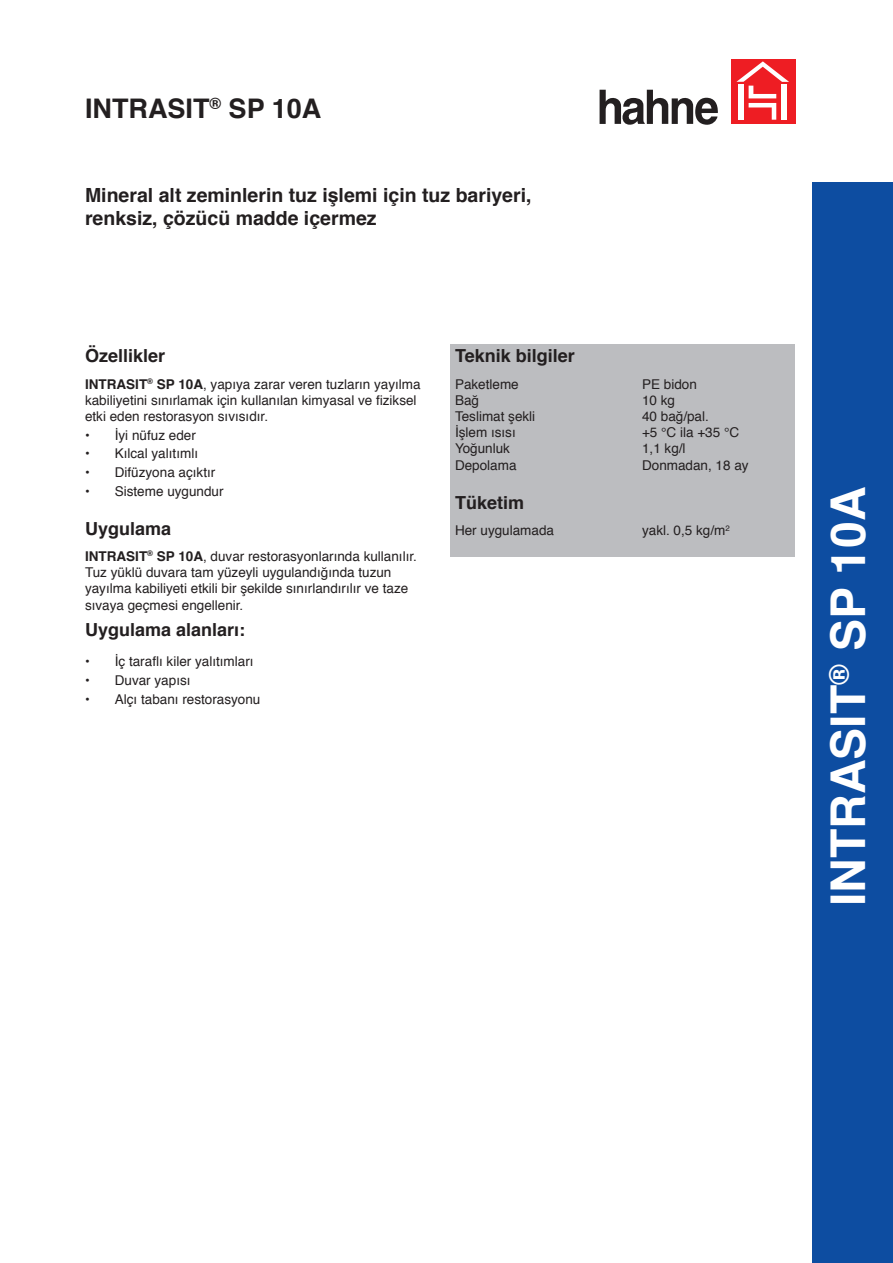
<style>
.page{position:relative;width:893px;height:1263px;background:#fff}
.page>*{position:absolute;margin:0;border:0;box-sizing:border-box;transform-origin:0 0}
.t1{font:700 48px "Helvetica";color:#fff}
.t2{font:700 27px "Helvetica";color:#231f20}
.t3{font:700 19.5px/23.4px "Helvetica";color:#231f20}
.t4{font:700 18px "Helvetica";color:#231f20}
.t5{font:13.5px/16.2px "Helvetica";color:#231f20}
.t6{font:700 13.5px "Helvetica";color:#231f20}
.s1{font-weight:700}
</style>
<div class="page">
<div style="left:731px;top:60px;width:64px;height:64px;background:#ee1d23"></div>
<svg style="left:736px;top:61px;width:53px;height:59px"></svg>
<div style="left:738px;top:84px;width:6px;height:36px;background:#fff"></div>
<div style="left:782px;top:84px;width:5px;height:36px;background:#fff"></div>
<svg style="left:600px;top:90px;width:118px;height:35px"></svg>
<div style="left:812px;top:183px;width:81px;height:1080px;background:#0d4da1"></div>
<div style="left:451px;top:344px;width:344px;height:30px;background:#bcbdc0"></div>
<div style="left:451px;top:374px;width:344px;height:100px;background:#bcbdc0"></div>
<div style="left:451px;top:474px;width:344px;height:17px;background:#bcbdc0"></div>
<div style="left:451px;top:491px;width:344px;height:30px;background:#bcbdc0"></div>
<div style="left:451px;top:521px;width:344px;height:19px;background:#bcbdc0"></div>
<div style="left:451px;top:539px;width:344px;height:17px;background:#bcbdc0"></div>
<p class="t2" style="left:85px;top:87px;width:238px">INTRASIT<sup>®</sup> SP 10A</p>
<p class="t3" style="left:85px;top:183px;width:448px">Mineral alt zeminlerin tuz işlemi için tuz bariyeri, renksiz, çözücü madde içermez</p>
<p class="t4" style="left:85px;top:341px;width:82px">Özellikler</p>
<p class="t5" style="left:85px;top:376px;width:337px"><span class="s1">INTRASIT</span><sup>®</sup> <span class="s1">SP 10A</span>, yapıya zarar veren tuzların yayılma kabiliyetini sınırlamak için kullanılan kimyasal ve fiziksel etki eden restorasyon sıvısıdır.</p>
<p class="t6" style="left:85px;top:424px;width:6px">•</p>
<p class="t5" style="left:115px;top:427px;width:83px">İyi nüfuz eder</p>
<p class="t6" style="left:85px;top:443px;width:6px">•</p>
<p class="t5" style="left:115px;top:446px;width:85px">Kılcal yalıtımlı</p>
<p class="t6" style="left:85px;top:461px;width:6px">•</p>
<p class="t5" style="left:115px;top:464px;width:102px">Difüzyona açıktır</p>
<p class="t6" style="left:85px;top:480px;width:6px">•</p>
<p class="t5" style="left:115px;top:483px;width:110px">Sisteme uygundur</p>
<p class="t4" style="left:85px;top:514px;width:88px">Uygulama</p>
<p class="t5" style="left:85px;top:548px;width:333px"><span class="s1">INTRASIT</span><sup>®</sup> <span class="s1">SP 10A</span>, duvar restorasyonlarında kullanılır.<br>Tuz yüklü duvara tam yüzeyli uygulandığında tuzun yayılma kabiliyeti etkili bir şekilde sınırlandırılır ve taze sıvaya geçmesi engellenir.</p>
<p class="t4" style="left:85px;top:615px;width:162px">Uygulama alanları:</p>
<p class="t6" style="left:85px;top:651px;width:6px">•</p>
<p class="t5" style="left:115px;top:654px;width:140px">İç taraflı kiler yalıtımları</p>
<p class="t6" style="left:85px;top:669px;width:6px">•</p>
<p class="t5" style="left:115px;top:673px;width:77px">Duvar yapısı</p>
<p class="t6" style="left:85px;top:688px;width:6px">•</p>
<p class="t5" style="left:115px;top:691px;width:147px">Alçı tabanı restorasyonu</p>
<p class="t4" style="left:455px;top:341px;width:121px">Teknik bilgiler</p>
<p class="t5" style="left:455px;top:376px;width:65px">Paketleme</p>
<p class="t5" style="left:455px;top:392px;width:26px">Bağ</p>
<p class="t5" style="left:455px;top:409px;width:82px">Teslimat şekli</p>
<p class="t5" style="left:455px;top:425px;width:62px">İşlem ısısı</p>
<p class="t5" style="left:455px;top:441px;width:57px">Yoğunluk</p>
<p class="t5" style="left:455px;top:457px;width:63px">Depolama</p>
<p class="t5" style="left:642px;top:376px;width:56px">PE bidon</p>
<p class="t5" style="left:642px;top:392px;width:35px">10 kg</p>
<p class="t5" style="left:642px;top:409px;width:68px">40 bağ/pal.</p>
<p class="t5" style="left:642px;top:425px;width:99px">+5 °C ila +35 °C</p>
<p class="t5" style="left:642px;top:441px;width:45px">1,1 kg/l</p>
<p class="t5" style="left:642px;top:457px;width:108px">Donmadan, 18 ay</p>
<p class="t4" style="left:455px;top:488px;width:71px">Tüketim</p>
<p class="t5" style="left:455px;top:523px;width:101px">Her uygulamada</p>
<p class="t5" style="left:642px;top:523px;width:89px">yakl. 0,5 kg/m<sup>2</sup></p>
<p class="t1" style="left:810px;top:906px;width:421px;rotate:-90deg">INTRASIT<sup>®</sup> SP 10A</p>
</div>
